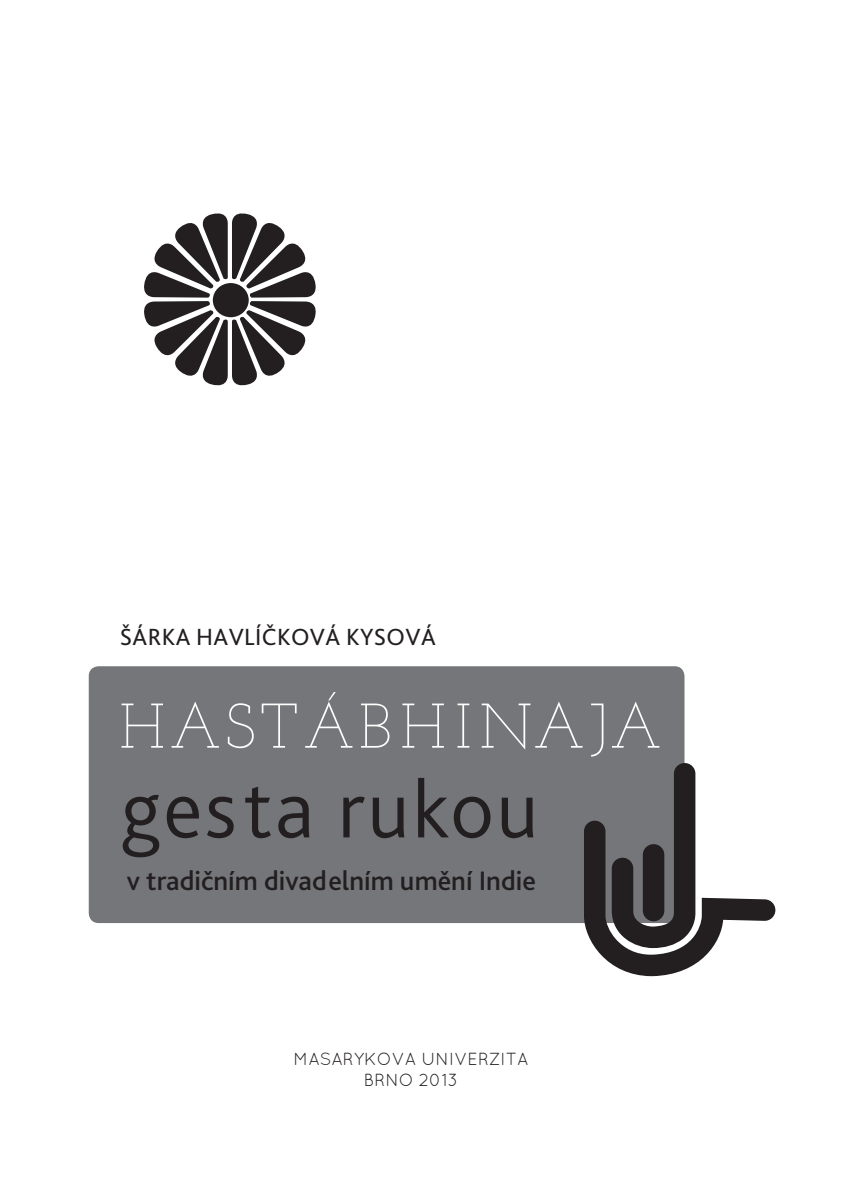
<style>
.page{position:relative;width:844px;height:1191px;background:#fff}
.page>*{position:absolute;margin:0;border:0;box-sizing:border-box;transform-origin:0 0}
.t1{font:300 84px "Bliss Pro";letter-spacing:.03em;color:#231f20}
.t2{font:300 63px "Josefin Slab";letter-spacing:.065em;color:#fff}
.t3{font:500 28px "Bliss Pro";color:#231f20}
.t4{font:24.5px "Bliss Pro";letter-spacing:.015em;color:#231f20}
.t5{font:17.5px/21px "Quicksand";color:#231f20;text-align:center}
</style>
<div class="page">
<div style="left:89px;top:666px;width:595px;height:257px;background:#757679;border-radius:10px"></div>
<svg style="left:584px;top:763px;width:191px;height:213px"></svg>
<div style="left:642px;top:844px;width:22px;height:77px;background:#231f20;border-radius:11px"></div>
<svg style="left:144px;top:213px;width:172px;height:173px"></svg>
<p class="t4" style="left:120px;top:622px;width:317px">ŠÁRKA HAVLÍČKOVÁ KYSOVÁ</p>
<h2 class="t2" style="left:119px;top:689px;width:543px">HASTÁBHINAJA</h2>
<h1 class="t1" style="left:121px;top:757px;width:419px">gesta rukou</h1>
<p class="t3" style="left:127px;top:863px;width:410px">v tradičním divadelním umění Indie</p>
<p class="t5" style="left:293px;top:1048px;width:236px">MASARYKOVA UNIVERZITA<br>BRNO 2013</p>
</div>
